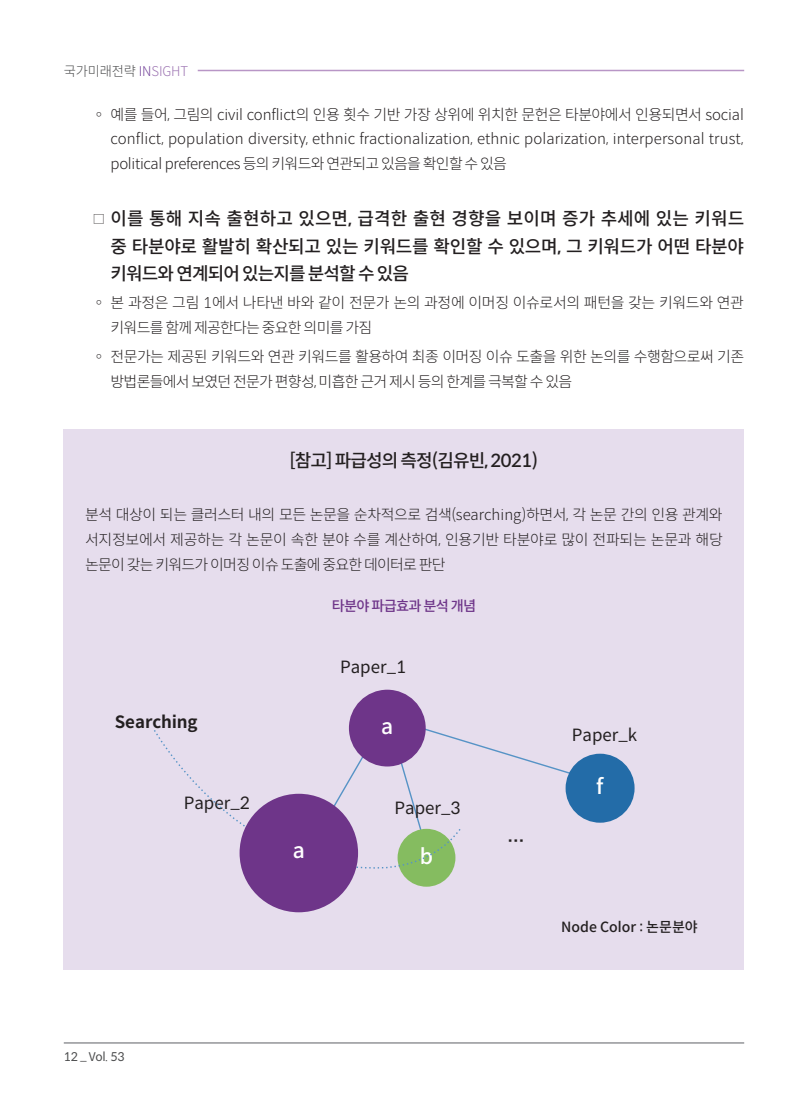
<style>
.page{position:relative;width:808px;height:1106px;background:#fff}
.page>*{position:absolute;margin:0;border:0;box-sizing:border-box;transform-origin:0 0}
.t1{font:500 21.15px "Spoqa Han Sans Neo";color:#fff}
.본문{font:500 18px/27px "Spoqa Han Sans Neo";letter-spacing:-.015em;color:#231f20;text-align:justify}
.본문-2{font:500 18px "Spoqa Han Sans Neo";letter-spacing:-.05em;color:#231f20}
.t2{font:16.8px "Spoqa Han Sans Neo";color:#231f20}
.t3{font:700 16.8px "Spoqa Han Sans Neo";color:#231f20}
.본문-3{font:300 15px/24.8px "Spoqa Han Sans Neo";letter-spacing:-.035em;color:#231f20;text-align:justify}
.그림_표제목{font:500 14.25px "Spoqa Han Sans Neo";letter-spacing:-.05em;color:#6e3589}
.t4{font:500 14.1px "Spoqa Han Sans Neo";color:#231f20}
.t5{font:300 13.5px "Spoqa Han Sans Neo";letter-spacing:-.01em;color:#4b4c4d}
.t6{font:12px "Spoqa Han Sans Neo";letter-spacing:-.02em;color:#4b4c4d}
.s1{color:#74439a}
.s2{color:#9e76b3}
</style>
<div class="page">
<hr style="left:64px;top:1042px;width:680px;height:1px;background:#939598">
<hr style="left:198px;top:70px;width:546px;height:1px;background:#b896c6">
<div style="left:64px;top:429px;width:680px;height:540px;background:#e6dded"></div>
<div style="left:398px;top:828px;width:57px;height:58px;background:#85bc60;border-radius:50%"></div>
<svg style="left:154px;top:730px;width:302px;height:142px"></svg>
<svg style="left:305px;top:727px;width:76px;height:127px"></svg>
<div style="left:240px;top:793px;width:118px;height:119px;background:#6e3589;border-radius:50%"></div>
<svg style="left:395px;top:729px;width:188px;height:109px"></svg>
<div style="left:566px;top:753px;width:68px;height:69px;background:#236ca8;border-radius:50%"></div>
<div style="left:349px;top:689px;width:77px;height:77px;background:#6e3589;border-radius:50%"></div>
<p class="t5" style="left:64px;top:61px;width:126px">국가미래전략 <span class="s1">IN</span><span class="s2">SIGHT</span></p>
<p class="본문-3" style="left:111px;top:101px;width:635px;text-indent:-19px">◦ 예를 들어, 그림의 civil conflict의 인용 횟수 기반 가장 상위에 위치한 문헌은 타분야에서 인용되면서 social conflict, population diversity, ethnic fractionalization, ethnic polarization, interpersonal trust, political preferences 등의 키워드와 연관되고 있음을 확인할 수 있음</p>
<p class="본문" style="left:111px;top:205px;width:635px;text-indent:-17px"><sup>⃞</sup> 이를 통해 지속 출현하고 있으면, 급격한 출현 경향을 보이며 증가 추세에 있는 키워드 중 타분야로 활발히 확산되고 있는 키워드를 확인할 수 있으며, 그 키워드가 어떤 타분야 키워드와 연계되어 있는지를 분석할 수 있음</p>
<p class="본문-3" style="left:111px;top:290px;width:635px;text-indent:-19px">◦ 본 과정은 그림 1에서 나타낸 바와 같이 전문가 논의 과정에 이머징 이슈로서의 패턴을 갖는 키워드와 연관 키워드를 함께 제공한다는 중요한 의미를 가짐</p>
<p class="본문-3" style="left:111px;top:344px;width:635px;text-indent:-19px">◦ 전문가는 제공된 키워드와 연관 키워드를 활용하여 최종 이머징 이슈 도출을 위한 논의를 수행함으로써 기존 방법론들에서 보였던 전문가 편향성, 미흡한 근거 제시 등의 한계를 극복할 수 있음</p>
<p class="본문-2" style="left:289px;top:447px;width:250px">[참고] 파급성의 측정(김유빈, 2021)</p>
<p class="본문-3" style="left:85px;top:502px;width:639px">분석 대상이 되는 클러스터 내의 모든 논문을 순차적으로 검색(searching)하면서, 각 논문 간의 인용 관계와 서지정보에서 제공하는 각 논문이 속한 분야 수를 계산하여, 인용기반 타분야로 많이 전파되는 논문과 해당 논문이 갖는 키워드가 이머징 이슈 도출에 중요한 데이터로 판단</p>
<p class="그림_표제목" style="left:332px;top:595px;width:146px">타분야 파급효과 분석 개념</p>
<p class="t3" style="left:115px;top:710px;width:84px">Searching</p>
<p class="t2" style="left:184px;top:791px;width:68px">Paper_2</p>
<p class="t1" style="left:293px;top:835px;width:14px">a</p>
<p class="t2" style="left:340px;top:654px;width:68px">Paper_1</p>
<p class="t1" style="left:381px;top:711px;width:14px">a</p>
<p class="t2" style="left:395px;top:796px;width:68px">Paper_3</p>
<p class="t1" style="left:420px;top:841px;width:15px">b</p>
<p class="t6" style="left:64px;top:1048px;width:62px">12 _ Vol. 53</p>
<p class="t3" style="left:508px;top:829px;width:18px">…</p>
<p class="t2" style="left:572px;top:723px;width:67px">Paper_k</p>
<p class="t1" style="left:596px;top:771px;width:9px">f</p>
<p class="t4" style="left:561px;top:916px;width:138px">Node Color : 논문분야</p>
</div>
